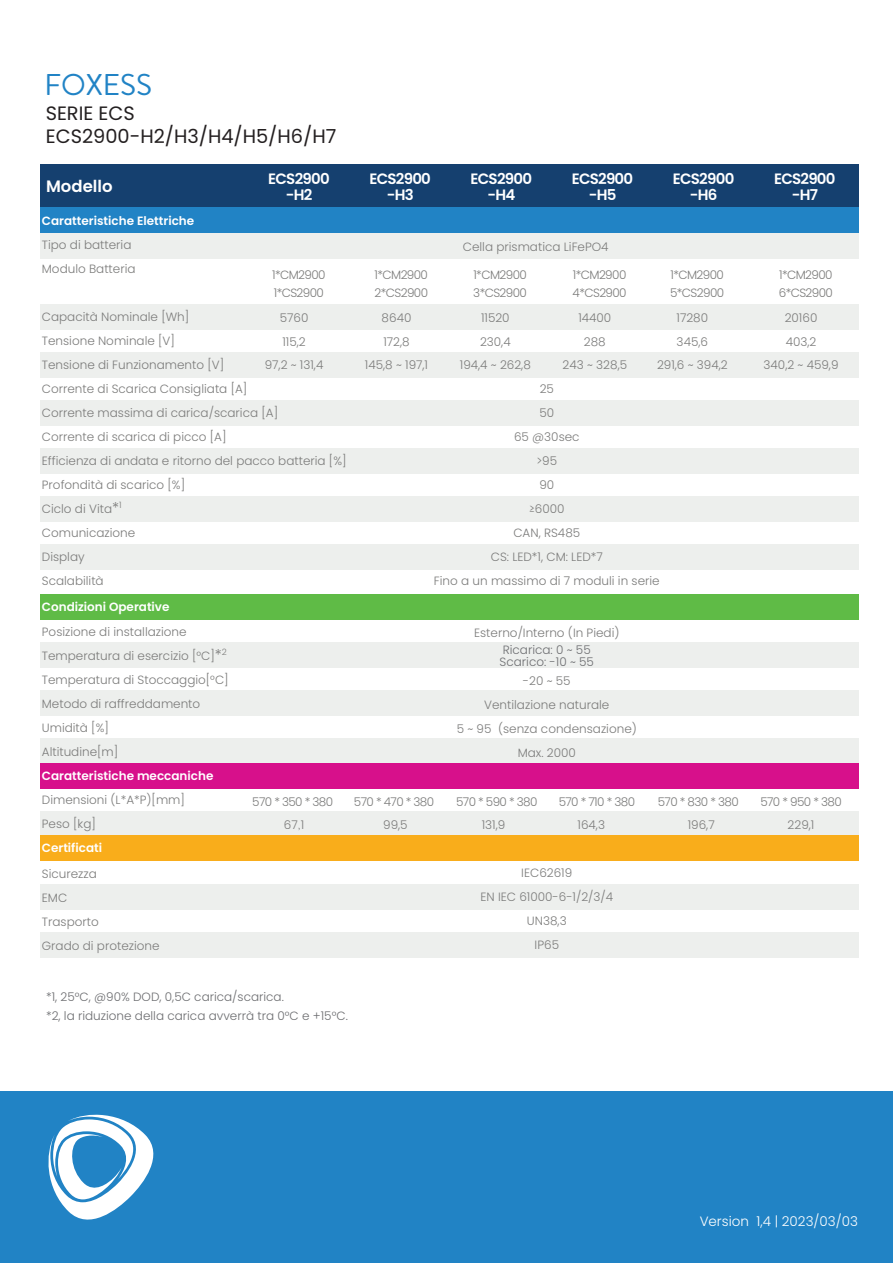
<style>
.page{position:relative;width:893px;height:1263px;background:#fff}
.page>*{position:absolute;margin:0;border:0;box-sizing:border-box;transform-origin:0 0}
.t1{font:30px "Brandon Text";color:#2183c5}
.t2{font:19.35px/23.2px "Poppins";color:#231f20}
.t3{font:600 16.5px "Poppins";color:#fff}
.t4{font:600 15px/16.5px "Poppins";letter-spacing:-.05em;color:#fff;text-align:center}
.t5{font:300 13.5px "Poppins";color:#fff}
.t6{font:300 12px/24px "Poppins";color:#7b7b7a}
.t7{font:300 12px/18.3px "Poppins";letter-spacing:-.05em;color:#7b7b7a}
.t8{font:300 12px/12px "Poppins";color:#6c6d70}
.t9{font:600 12px "Poppins";color:#fff}
.s1{font-size:15px}
.s2{font-family:"Adobe Song Std"}
</style>
<div class="page">
<div style="left:0;top:1092px;width:893px;height:171px;background:#2183c5"></div>
<div style="left:40px;top:164px;width:818px;height:43px;background:#15406f"></div>
<div style="left:40px;top:233px;width:818px;height:26px;background:#edefed"></div>
<div style="left:40px;top:207px;width:818px;height:26px;background:#2183c5"></div>
<div style="left:40px;top:595px;width:818px;height:25px;background:#5fbb46"></div>
<div style="left:40px;top:304px;width:818px;height:25px;background:#edefed"></div>
<div style="left:40px;top:352px;width:818px;height:25px;background:#edefed"></div>
<div style="left:40px;top:400px;width:818px;height:25px;background:#edefed"></div>
<div style="left:40px;top:448px;width:818px;height:25px;background:#edefed"></div>
<div style="left:40px;top:496px;width:818px;height:25px;background:#edefed"></div>
<div style="left:40px;top:544px;width:818px;height:25px;background:#edefed"></div>
<div style="left:40px;top:643px;width:818px;height:25px;background:#edefed"></div>
<div style="left:40px;top:691px;width:818px;height:25px;background:#edefed"></div>
<div style="left:40px;top:739px;width:818px;height:25px;background:#edefed"></div>
<div style="left:40px;top:811px;width:818px;height:26px;background:#edefed"></div>
<div style="left:40px;top:884px;width:818px;height:26px;background:#edefed"></div>
<div style="left:40px;top:932px;width:818px;height:26px;background:#edefed"></div>
<div style="left:40px;top:764px;width:818px;height:25px;background:#d7108b"></div>
<div style="left:40px;top:835px;width:818px;height:25px;background:#f9ad1b"></div>
<svg style="left:48px;top:1114px;width:106px;height:106px"></svg>
<h1 class="t1" style="left:44px;top:64px;width:109px">FOXESS</h1>
<h2 class="t2" style="left:46px;top:102px;width:292px">SERIE ECS<br>ECS2900-H2/H3/H4/H5/H6/H7</h2>
<h3 class="t3" style="left:46px;top:177px;width:68px">Modello</h3>
<p class="t4" style="left:268px;top:170px;width:63px">ECS2900 -H2</p>
<p class="t4" style="left:369px;top:170px;width:63px">ECS2900 -H3</p>
<p class="t4" style="left:471px;top:170px;width:63px">ECS2900 -H4</p>
<p class="t4" style="left:572px;top:170px;width:63px">ECS2900 -H5</p>
<p class="t4" style="left:673px;top:170px;width:63px">ECS2900 -H6</p>
<p class="t4" style="left:774px;top:170px;width:63px">ECS2900 -H7</p>
<p class="t9" style="left:42px;top:214px;width:154px">Caratteristiche Elettriche</p>
<p class="t6" style="left:42px;top:233px;width:95px">Tipo di batteria<br>Modulo Batteria</p>
<p class="t6" style="left:42px;top:305px;width:306px">Capacità Nominale [Wh]<br>Tensione Nominale [V]<br>Tensione di Funzionamento [V]<br>Corrente di Scarica Consigliata [A]<br>Corrente massima di carica/scarica [A]<br>Corrente di scarica di picco [A]<br>Efficienza di andata e ritorno del pacco batteria [%]<br>Profondità di scarico [%]<br>Ciclo di Vita<span class="s1">*</span><sup>1<br></sup>Comunicazione<br>Display<br>Scalabilità</p>
<p class="t6" style="left:463px;top:235px;width:147px">Cella prismatica LiFePO4</p>
<p class="t7" style="left:272px;top:265px;width:55px">1*CM2900<br>1*CS2900</p>
<p class="t7" style="left:375px;top:265px;width:55px">1*CM2900<br>2*CS2900</p>
<p class="t7" style="left:473px;top:265px;width:55px">1*CM2900<br>3*CS2900</p>
<p class="t7" style="left:573px;top:265px;width:56px">1*CM2900<br>4*CS2900</p>
<p class="t7" style="left:670px;top:265px;width:56px">1*CM2900<br>5*CS2900</p>
<p class="t7" style="left:779px;top:265px;width:56px">1*CM2900<br>6*CS2900</p>
<p class="t6" style="left:280px;top:306px;width:30px">5760</p>
<p class="t6" style="left:382px;top:306px;width:31px">8640</p>
<p class="t6" style="left:481px;top:306px;width:30px">11520</p>
<p class="t6" style="left:578px;top:306px;width:34px">14400</p>
<p class="t6" style="left:676px;top:306px;width:33px">17280</p>
<p class="t6" style="left:785px;top:306px;width:34px">20160</p>
<p class="t6" style="left:282px;top:330px;width:25px">115,2</p>
<p class="t6" style="left:383px;top:330px;width:28px">172,8</p>
<p class="t6" style="left:480px;top:330px;width:32px">230,4</p>
<p class="t6" style="left:584px;top:330px;width:23px">288</p>
<p class="t6" style="left:677px;top:330px;width:33px">345,6</p>
<p class="t6" style="left:786px;top:330px;width:32px">403,2</p>
<p class="t6" style="left:265px;top:353px;width:60px">97,2 ~ 131,4</p>
<p class="t6" style="left:365px;top:353px;width:65px">145,8 ~ 197,1</p>
<p class="t6" style="left:460px;top:353px;width:73px">194,4 ~ 262,8</p>
<p class="t6" style="left:563px;top:353px;width:66px">243 ~ 328,5</p>
<p class="t6" style="left:657px;top:353px;width:72px">291,6 ~ 394,2</p>
<p class="t6" style="left:764px;top:353px;width:76px">340,2 ~ 459,9</p>
<p class="t6" style="left:434px;top:377px;width:227px;text-align:center">25<br>50<br>65 @30sec<br>&gt;95<br>90<br>≥6000<br>CAN, RS485<br>CS: LED*1, CM: LED*7<br>Fino a un massimo di 7 moduli in serie</p>
<p class="t9" style="left:42px;top:600px;width:129px">Condizioni Operative</p>
<p class="t6" style="left:42px;top:620px;width:188px">Posizione di installazione<br>Temperatura di esercizio [°C]<span class="s1">*</span><sup>2<br></sup>Temperatura di Stoccaggio[°C]<br>Metodo di raffreddamento<br>Umidità [%]<br>Altitudine[m]</p>
<p class="t9" style="left:42px;top:769px;width:173px">Caratteristiche meccaniche</p>
<p class="t6" style="left:42px;top:788px;width:145px">Dimensioni (L*A*P)[mm]<br>Peso [kg]</p>
<p class="t6" style="left:42px;top:862px;width:119px">Sicurezza<br>EMC<br>Trasporto<br>Grado di protezione</p>
<p class="t9" style="left:42px;top:841px;width:62px">Certificati</p>
<p class="t6" style="left:474px;top:620px;width:147px">Esterno/Interno (In Piedi)</p>
<p class="t6" style="left:457px;top:668px;width:182px;text-align:center">-20 ~ 55<br>Ventilazione naturale<br>5 ~ 95 (senza condensazione)<br>Max. 2000</p>
<p class="t8" style="left:500px;top:644px;width:96px">Ricarica: 0 ~ 55<br>Scarico: -10 ~ 55</p>
<p class="t7" style="left:252px;top:792px;width:82px">570 * 350 * 380</p>
<p class="t7" style="left:354px;top:792px;width:82px">570 * 470 * 380</p>
<p class="t7" style="left:456px;top:792px;width:83px">570 * 590 * 380</p>
<p class="t7" style="left:559px;top:792px;width:78px">570 * 710 * 380</p>
<p class="t7" style="left:658px;top:792px;width:82px">570 * 830 * 380</p>
<p class="t7" style="left:760px;top:792px;width:83px">570 * 950 * 380</p>
<p class="t6" style="left:284px;top:812px;width:22px">67<span class="s2">,</span>1</p>
<p class="t6" style="left:383px;top:812px;width:26px">99,5</p>
<p class="t6" style="left:482px;top:812px;width:25px">131,9</p>
<p class="t6" style="left:577px;top:812px;width:29px">164,3</p>
<p class="t6" style="left:688px;top:812px;width:29px">196,7</p>
<p class="t6" style="left:788px;top:812px;width:28px">229,1</p>
<p class="t6" style="left:480px;top:861px;width:134px;text-align:center">IEC62619<br>EN IEC 61000-6-1/2/3/4<br>UN38,3<br>IP65</p>
<p class="t8" style="left:46px;top:987px;width:303px;line-height:19.5px">*1, 25°C, @90% DOD, 0,5C carica/scarica.<br>*2, la riduzione della carica avverrà tra 0°C e +15°C.</p>
<p class="t5" style="left:700px;top:1213px;width:160px">Version 1,4 | 2023/03/03</p>
</div>
